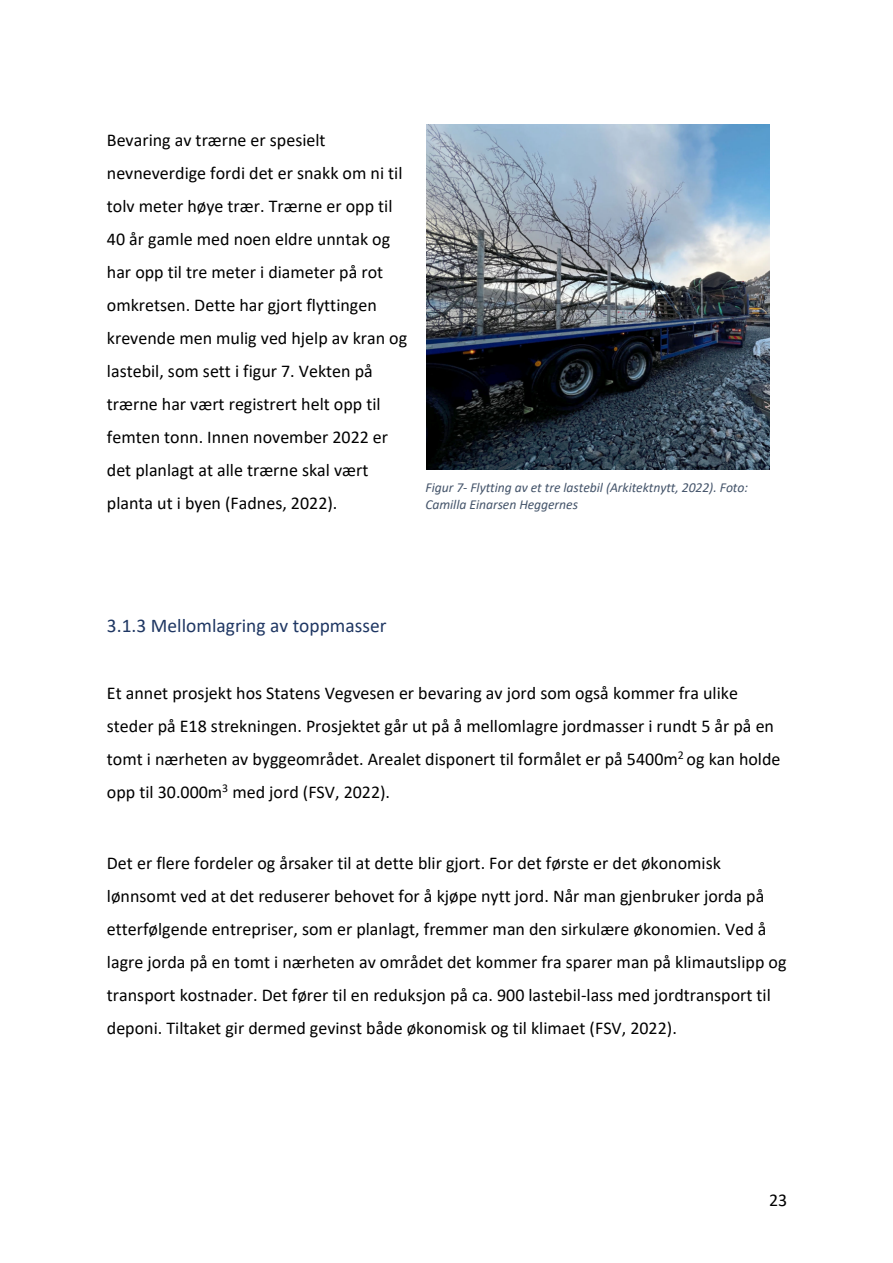
<style>
.page{position:relative;width:893px;height:1263px;background:#fff}
.page>*{position:absolute;margin:0;border:0;box-sizing:border-box;transform-origin:0 0}
.t1{font:19.5px "Calibri";color:#1f3763}
.t2{font:18px/33px "Calibri";color:#000}
.t3{font:italic 13.65px/16.5px "Calibri";letter-spacing:-.005em;color:#44546a}
</style>
<div class="page">
<img style="left:427px;top:124px;width:343px;height:346px">
<p class="t2" style="left:107px;top:123px;width:302px">Bevaring av trærne er spesielt nevneverdige fordi det er snakk om ni til tolv meter høye trær. Trærne er opp til 40 år gamle med noen eldre unntak og har opp til tre meter i diameter på rot omkretsen. Dette har gjort flyttingen krevende men mulig ved hjelp av kran og lastebil, som sett i figur 7. Vekten på trærne har vært registrert helt opp til femten tonn. Innen november 2022 er det planlagt at alle trærne skal vært planta ut i byen (Fadnes, 2022).</p>
<p class="t3" style="left:426px;top:479px;width:324px">Figur 7- Flytting av et tre lastebil (Arkitektnytt, 2022). Foto:<br>Camilla Einarsen Heggernes</p>
<p class="t1" style="left:107px;top:613px;width:281px">3.1.3 Mellomlagring av toppmasser</p>
<p class="t2" style="left:107px;top:676px;width:675px">Et annet prosjekt hos Statens Vegvesen er bevaring av jord som også kommer fra ulike steder på E18 strekningen. Prosjektet går ut på å mellomlagre jordmasser i rundt 5 år på en tomt i nærheten av byggeområdet. Arealet disponert til formålet er på 5400m<sup>2</sup> og kan holde opp til 30.000m<sup>3</sup> med jord (FSV, 2022).</p>
<p class="t2" style="left:107px;top:846px;width:681px">Det er flere fordeler og årsaker til at dette blir gjort. For det første er det økonomisk lønnsomt ved at det reduserer behovet for å kjøpe nytt jord. Når man gjenbruker jorda på etterfølgende entrepriser, som er planlagt, fremmer man den sirkulære økonomien. Ved å lagre jorda på en tomt i nærheten av området det kommer fra sparer man på klimautslipp og transport kostnader. Det fører til en reduksjon på ca. 900 lastebil-lass med jordtransport til deponi. Tiltaket gir dermed gevinst både økonomisk og til klimaet (FSV, 2022).</p>
<p class="t2" style="left:769px;top:1183px;width:20px">23</p>
</div>
